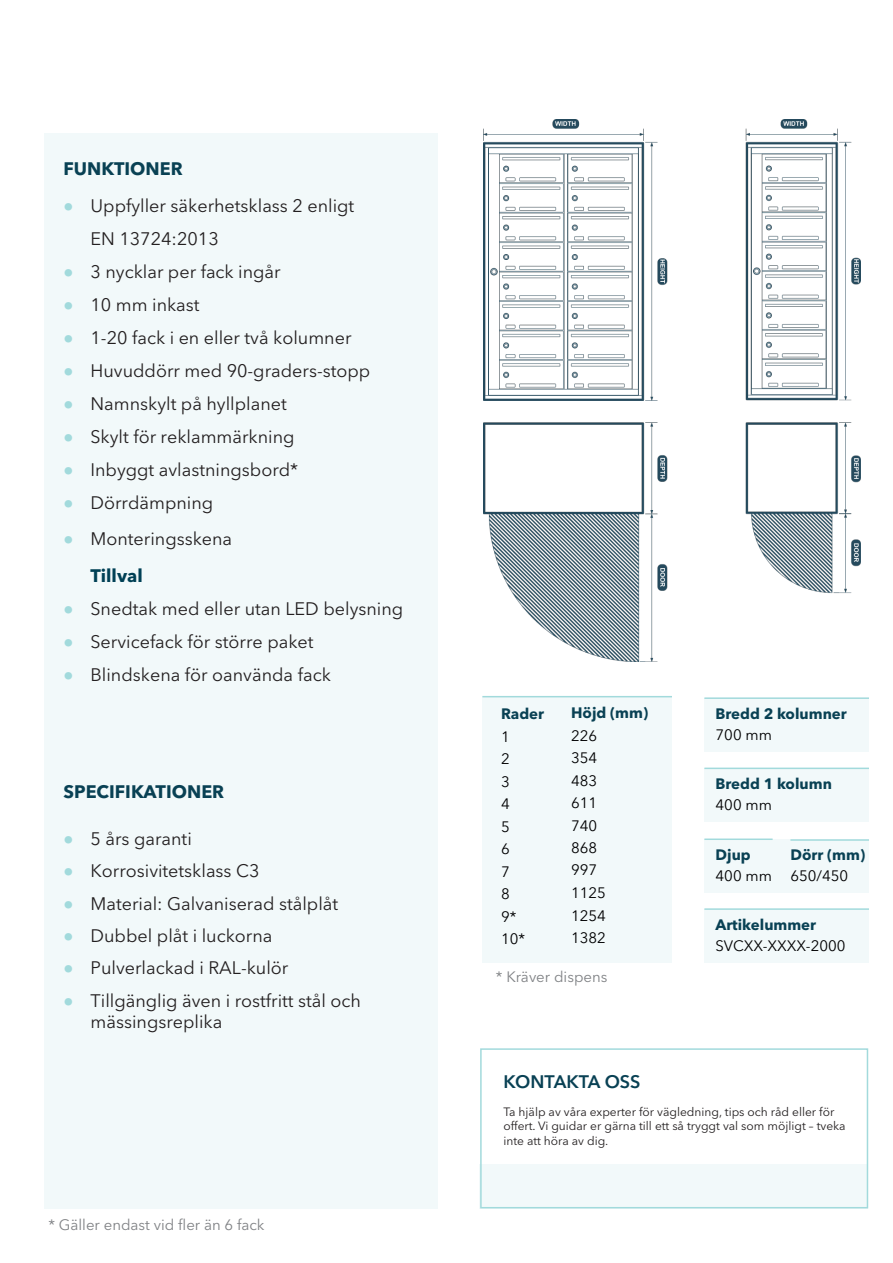
<style>
.page{position:relative;width:893px;height:1263px;background:#fff}
.page>*{position:absolute;margin:0;border:0;box-sizing:border-box;transform-origin:0 0}
.t1{font:18px/32.8px "Avenir Next LT Pro";color:#231f20}
.t2{font:700 18px "Avenir Next LT Pro";color:#094154}
.t3{font:600 18px "Avenir Next LT Pro";color:#094154}
.t4{font:15px "Avenir Next LT Pro";color:#000001}
.t5{font:700 15px "Avenir Next LT Pro";color:#094154}
.t6{font:15px "Avenir Next LT Pro";color:#808285}
.t7{font:12px/14.4px "Avenir Next LT Pro";color:#231f20}
.s1{font-family:"Circular Std";color:#a2dadc}
.s2{font-weight:700;color:#004055}
</style>
<div class="page">
<div style="left:44px;top:134px;width:393px;height:1075px;background:#f2f9fa"></div>
<div style="left:482px;top:697px;width:190px;height:266px;background:#f2f9fa"></div>
<hr style="left:482px;top:696px;width:190px;height:1px;background:#a2dadc">
<div style="left:704px;top:698px;width:165px;height:54px;background:#f2f9fa"></div>
<hr style="left:704px;top:697px;width:165px;height:2px;background:#a2dadc">
<div style="left:704px;top:768px;width:165px;height:54px;background:#f2f9fa"></div>
<hr style="left:704px;top:768px;width:165px;height:1px;background:#a2dadc">
<div style="left:704px;top:839px;width:165px;height:54px;background:#f2f9fa"></div>
<hr style="left:704px;top:838px;width:69px;height:2px;background:#a2dadc">
<div style="left:704px;top:909px;width:165px;height:54px;background:#f2f9fa"></div>
<hr style="left:704px;top:908px;width:165px;height:2px;background:#a2dadc">
<hr style="left:790px;top:839px;width:79px;height:2px;background:#a2dadc">
<div style="left:480px;top:1048px;width:388px;height:160px;border:2px solid #a2dadc"></div>
<div style="left:479px;top:1164px;width:389px;height:44px;background:#f2f9fa"></div>
<img style="left:484px;top:119px;width:376px;height:542px">
<p class="t2" style="left:64px;top:158px;width:121px">FUNKTIONER</p>
<p class="t1" style="left:90px;top:189px;width:265px;text-indent:-27px"><span class="s1">•</span> Uppfyller säkerhetsklass 2 enligt<br>EN 13724:2013</p>
<p class="t1" style="left:63px;top:255px;width:219px"><span class="s1">•</span> 3 nycklar per fack ingår</p>
<p class="t1" style="left:63px;top:288px;width:138px"><span class="s1">•</span> 10 mm inkast</p>
<p class="t1" style="left:63px;top:321px;width:289px"><span class="s1">•</span> 1-20 fack i en eller två kolumner</p>
<p class="t1" style="left:63px;top:354px;width:308px"><span class="s1">•</span> Huvuddörr med 90-graders-stopp</p>
<p class="t1" style="left:63px;top:387px;width:225px"><span class="s1">•</span> Namnskylt på hyllplanet</p>
<p class="t1" style="left:63px;top:420px;width:233px"><span class="s1">•</span> Skylt för reklammärkning</p>
<p class="t1" style="left:63px;top:453px;width:236px"><span class="s1">•</span> Inbyggt avlastningsbord*</p>
<p class="t1" style="left:63px;top:486px;width:151px"><span class="s1">•</span> Dörrdämpning</p>
<p class="t1" style="left:90px;top:520px;width:143px;line-height:36.8px;text-indent:-27px"><span class="s1">•</span> Monteringsskena<br><span class="s2">Tillval</span></p>
<p class="t1" style="left:63px;top:592px;width:341px"><span class="s1">•</span> Snedtak med eller utan LED belysning</p>
<p class="t1" style="left:63px;top:625px;width:252px"><span class="s1">•</span> Servicefack för större paket</p>
<p class="t1" style="left:63px;top:658px;width:269px"><span class="s1">•</span> Blindskena för oanvända fack</p>
<p class="t2" style="left:64px;top:781px;width:162px">SPECIFIKATIONER</p>
<p class="t1" style="left:64px;top:822px;width:130px"><span class="s1">•</span> 5 års garanti</p>
<p class="t1" style="left:64px;top:854px;width:197px"><span class="s1">•</span> Korrosivitetsklass C3</p>
<p class="t1" style="left:64px;top:887px;width:276px"><span class="s1">•</span> Material: Galvaniserad stålplåt</p>
<p class="t1" style="left:64px;top:919px;width:210px"><span class="s1">•</span> Dubbel plåt i luckorna</p>
<p class="t1" style="left:64px;top:951px;width:226px"><span class="s1">•</span> Pulverlackad i RAL-kulör</p>
<p class="t1" style="left:91px;top:989px;width:272px;line-height:21.6px;text-indent:-27px"><span class="s1">•</span> Tillgänglig även i rostfritt stål och mässingsreplika</p>
<p class="t6" style="left:48px;top:1216px;width:218px">* Gäller endast vid fler än 6 fack</p>
<p class="t5" style="left:571px;top:703px;width:79px">Höjd (mm)</p>
<p class="t4" style="left:571px;top:726px;width:28px">226</p>
<p class="t4" style="left:571px;top:749px;width:28px">354</p>
<p class="t4" style="left:571px;top:771px;width:28px">483</p>
<p class="t4" style="left:571px;top:794px;width:28px">611</p>
<p class="t4" style="left:571px;top:816px;width:28px">740</p>
<p class="t4" style="left:571px;top:839px;width:28px">868</p>
<p class="t4" style="left:571px;top:861px;width:28px">997</p>
<p class="t4" style="left:571px;top:884px;width:36px">1125</p>
<p class="t4" style="left:571px;top:906px;width:36px">1254</p>
<p class="t4" style="left:571px;top:929px;width:36px">1382</p>
<p class="t6" style="left:496px;top:968px;width:113px">* Kräver dispens</p>
<p class="t5" style="left:501px;top:705px;width:45px">Rader</p>
<p class="t4" style="left:501px;top:728px;width:10px">1</p>
<p class="t4" style="left:501px;top:750px;width:10px">2</p>
<p class="t4" style="left:501px;top:773px;width:10px">3</p>
<p class="t4" style="left:501px;top:795px;width:10px">4</p>
<p class="t4" style="left:501px;top:818px;width:10px">5</p>
<p class="t4" style="left:501px;top:840px;width:10px">6</p>
<p class="t4" style="left:501px;top:863px;width:10px">7</p>
<p class="t4" style="left:501px;top:885px;width:10px">8</p>
<p class="t4" style="left:501px;top:908px;width:17px">9*</p>
<p class="t4" style="left:501px;top:930px;width:26px">10*</p>
<p class="t3" style="left:503px;top:1070px;width:139px">KONTAKTA OSS</p>
<p class="t5" style="left:716px;top:705px;width:133px">Bredd 2 kolumner</p>
<p class="t4" style="left:716px;top:726px;width:58px">700 mm</p>
<p class="t5" style="left:716px;top:775px;width:118px">Bredd 1 kolumn</p>
<p class="t4" style="left:716px;top:796px;width:58px">400 mm</p>
<p class="t5" style="left:716px;top:846px;width:37px">Djup</p>
<p class="t4" style="left:716px;top:867px;width:58px">400 mm</p>
<p class="t5" style="left:716px;top:916px;width:102px">Artikelummer</p>
<p class="t4" style="left:716px;top:937px;width:131px">SVCXX-XXXX-2000</p>
<p class="t5" style="left:790px;top:846px;width:76px">Dörr (mm)</p>
<p class="t4" style="left:790px;top:867px;width:59px">650/450</p>
<p class="t7" style="left:503px;top:1104px;width:344px">Ta hjälp av våra experter för vägledning, tips och råd eller för offert. Vi guidar er gärna till ett så tryggt val som möjligt – tveka inte att höra av dig.</p>
</div>
